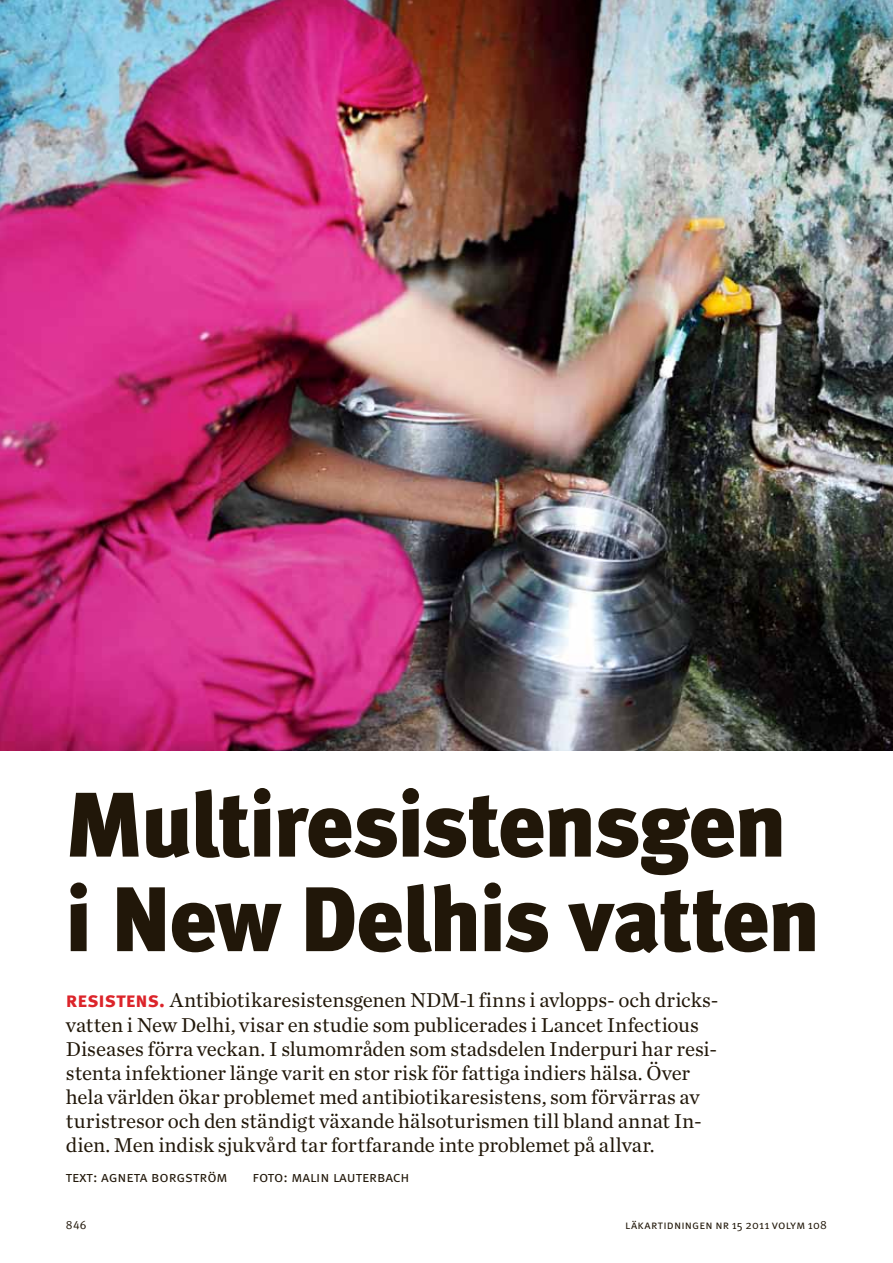
<style>
.page{position:relative;width:893px;height:1263px;background:#fff}
.page>*{position:absolute;margin:0;border:0;box-sizing:border-box;transform-origin:0 0}
.t1{font:91.5px/94.5px "Meta LT Black";letter-spacing:-.02em;color:#211709}
.t2{font:21px/24px "Chronicle LT Text";letter-spacing:-.005em;color:#211709}
.t3{font:15px "Meta LT Normal Small Caps";letter-spacing:-.005em;color:#211709}
.t4{font:12px "Meta LT Normal Small Caps";letter-spacing:.015em;color:#211709}
.t5{font:12px "Meta LT Normal Utilities";color:#211709}
.s1{font-family:"Meta LT Bold Small Caps";color:#dc242a}
</style>
<div class="page">
<img style="left:0;top:0;width:893px;height:750px">
<h1 class="t1" style="left:65px;top:777px;width:756px">Multiresistensgen i New Delhis vatten</h1>
<p class="t2" style="left:66px;top:988px;width:654px"><span class="s1">resistens.</span> Antibiotikaresistensgenen NDM-1 finns i avlopps- och dricks&shy;vatten i New Delhi, visar en studie som publicerades i Lancet Infectious Diseases förra veckan. I slumområden som stadsdelen Inderpuri har resi&shy;stenta infektioner länge varit en stor risk för fattiga indiers hälsa. Över hela världen ökar problemet med antibiotikaresistens, som förvärras av turistresor och den ständigt växande hälsoturismen till bland annat In&shy;dien. Men indisk sjukvård tar fortfarande inte problemet på allvar.</p>
<p class="t3" style="left:66px;top:1168px;width:163px">text: agneta borgström</p>
<p class="t3" style="left:253px;top:1168px;width:158px">foto: malin lauterbach</p>
<p class="t5" style="left:66px;top:1218px;width:22px">846</p>
<p class="t4" style="left:625px;top:1218px;width:203px">läkartidningen nr 15 2011 volym 108</p>
</div>
